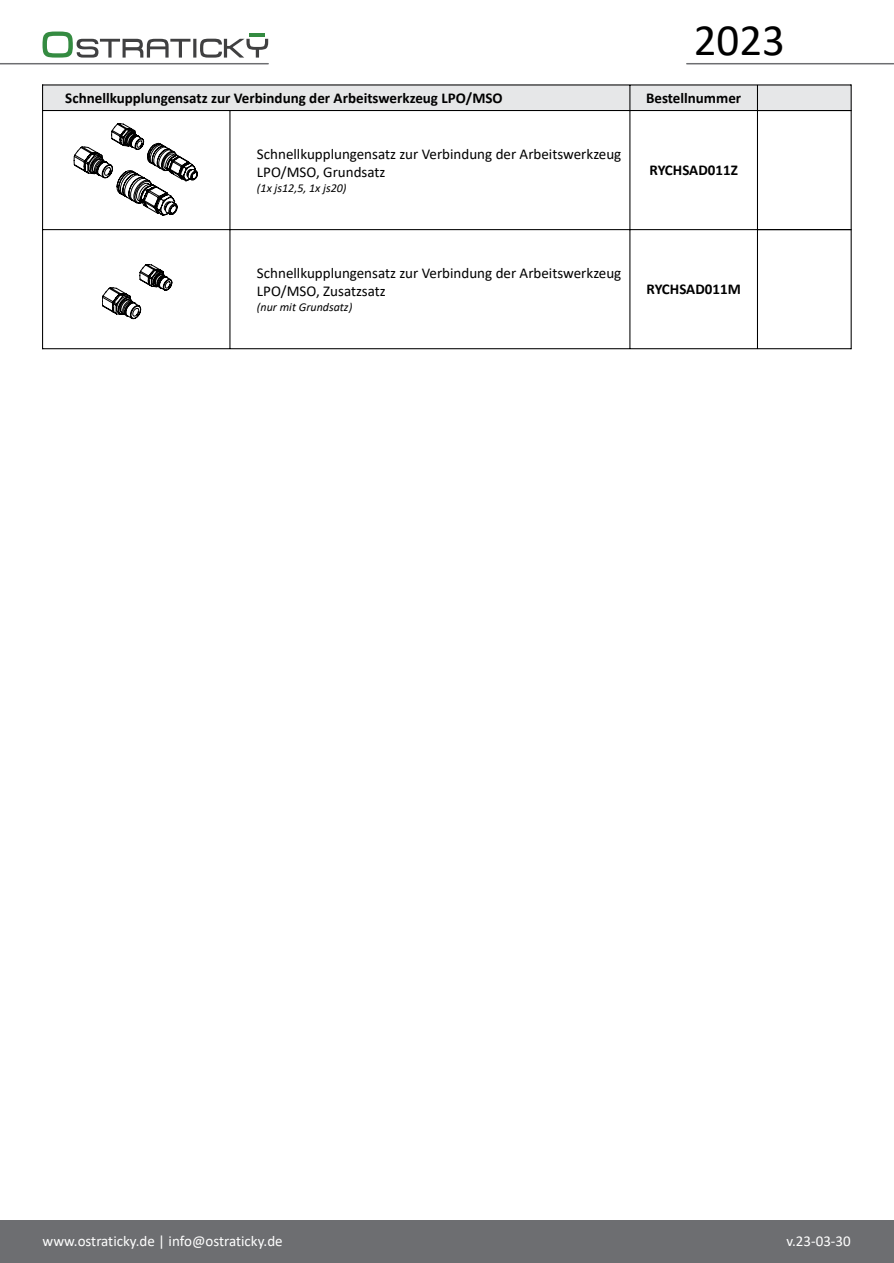
<style>
.page{position:relative;width:894px;height:1263px;background:#fff}
.page>*{position:absolute;margin:0;border:0;box-sizing:border-box;transform-origin:0 0}
.t1{font:45px "Calibri";color:#000}
.t2{font:15px/18.3px "Calibri";color:#000}
.t3{font:700 15px "Calibri";color:#000}
.t4{font:15px "Calibri";color:#fff}
.t5{font:italic 12px "Calibri";color:#000}
</style>
<div class="page">
<hr style="left:0;top:63px;width:268px;height:1px;background:#6d6e71">
<div style="left:0;top:1220px;width:893px;height:43px;background:#6d6e71"></div>
<hr style="left:686px;top:63px;width:207px;height:1px;background:#6d6e71">
<svg style="left:42px;top:32px;width:226px;height:26px"></svg>
<hr style="left:249px;top:34px;width:16px;height:3px;background:#348b41">
<div style="left:43px;top:85px;width:807px;height:26px;background:#e6e7e8"></div>
<hr style="left:42px;top:84px;width:1px;height:265px;background:#000">
<hr style="left:850px;top:84px;width:1px;height:265px;background:#000">
<hr style="left:629px;top:85px;width:1px;height:264px;background:#000">
<hr style="left:756px;top:85px;width:1px;height:264px;background:#000">
<hr style="left:229px;top:111px;width:1px;height:238px;background:#000">
<hr style="left:43px;top:84px;width:807px;height:1px;background:#000">
<hr style="left:43px;top:110px;width:807px;height:1px;background:#000">
<hr style="left:43px;top:229px;width:807px;height:1px;background:#000">
<hr style="left:43px;top:348px;width:807px;height:1px;background:#000">
<svg style="left:74px;top:123px;width:124px;height:93px"></svg>
<svg style="left:102px;top:264px;width:70px;height:55px"></svg>
<h1 class="t1" style="left:693px;top:9px;width:93px">2023</h1>
<p class="t3" style="left:65px;top:87px;width:439px">Schnellkupplungensatz zur Verbindung der Arbeitswerkzeug LPO/MSO</p>
<p class="t3" style="left:646px;top:87px;width:97px">Bestellnummer</p>
<p class="t2" style="left:257px;top:144px;width:366px">Schnellkupplungensatz zur Verbindung der Arbeitswerkzeug<br>LPO/MSO, Grundsatz</p>
<p class="t5" style="left:257px;top:179px;width:91px">(1x js12,5, 1x js20)</p>
<p class="t3" style="left:649px;top:160px;width:90px">RYCHSAD011Z</p>
<p class="t2" style="left:257px;top:263px;width:366px">Schnellkupplungensatz zur Verbindung der Arbeitswerkzeug<br>LPO/MSO, Zusatzsatz</p>
<p class="t5" style="left:257px;top:298px;width:97px">(nur mit Grundsatz)</p>
<p class="t3" style="left:646px;top:279px;width:96px">RYCHSAD011M</p>
<p class="t4" style="left:43px;top:1230px;width:241px">www.ostraticky.de | info@ostraticky.de</p>
<p class="t4" style="left:786px;top:1231px;width:66px">v.23-03-30</p>
</div>
